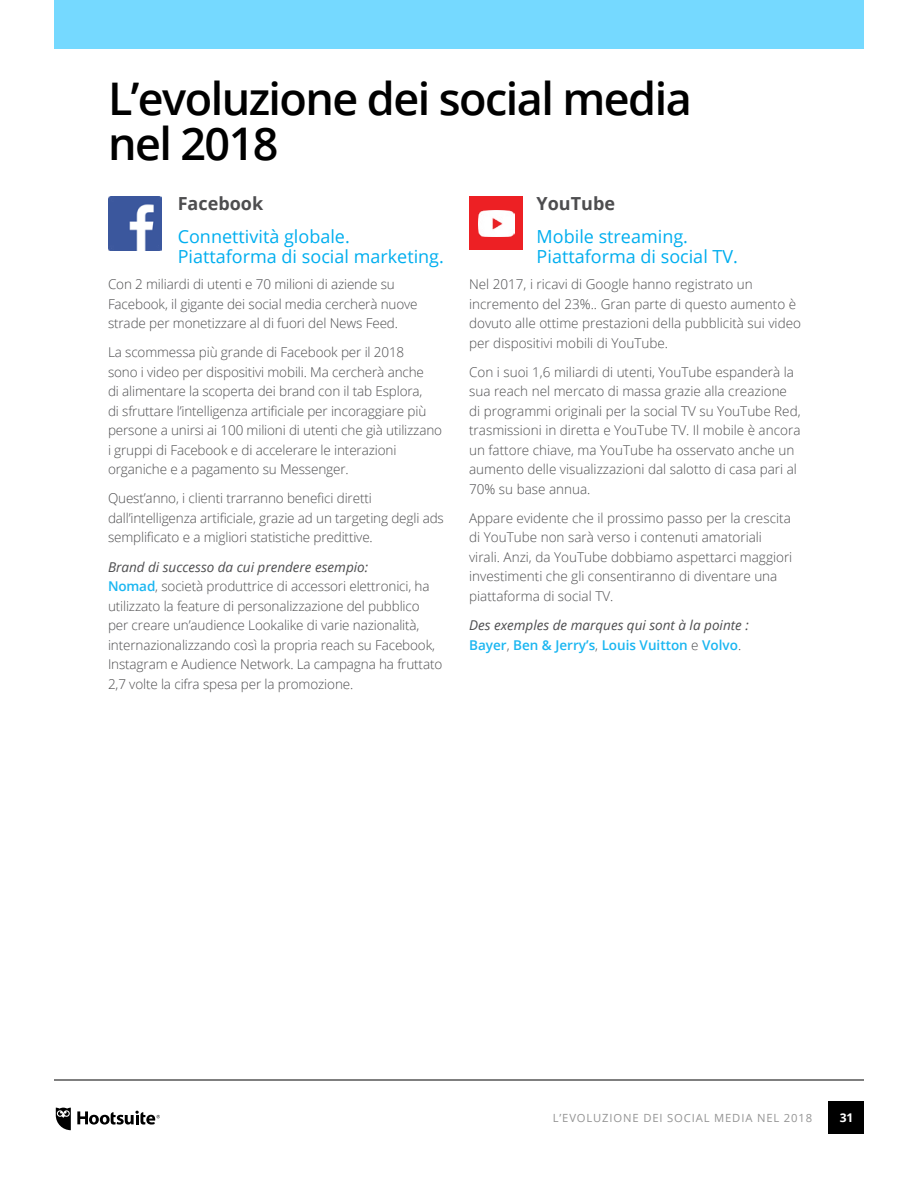
<style>
.page{position:relative;width:918px;height:1188px;background:#fff}
.page>*{position:absolute;margin:0;border:0;box-sizing:border-box;transform-origin:0 0}
.t1{font:600 45px/45px "Open Sans";letter-spacing:-.035em;color:#000}
.t2{font:18px/19.5px "Open Sans";color:#00aeef}
.t3{font:700 18px "Open Sans";color:#4d4d4f}
.t4{font:300 13.5px/19.5px "Open Sans";letter-spacing:-.01em;color:#4d4d4f}
.t5{font:italic 13.5px/19.5px "Open Sans";color:#4d4d4f}
.t6{font:700 12px "Open Sans";color:#fff}
.t7{font:11.25px "Open Sans";letter-spacing:.075em;color:#949494}
.s1{font-weight:400;font-style:italic}
.s2{font-weight:600;color:#1ab6f1}
.s3{font-weight:600;font-style:normal;color:#1ab6f1}
.s4{font-weight:300;font-style:normal}
</style>
<div class="page">
<img style="left:108px;top:196px;width:54px;height:54px">
<div style="left:469px;top:196px;width:54px;height:54px;background:#ed2024"></div>
<img style="left:478px;top:211px;width:36px;height:25px">
<div style="left:54px;top:0;width:810px;height:49px;background:#75d9ff"></div>
<hr style="left:54px;top:1080px;width:810px;height:1px;background:#000">
<svg style="left:56px;top:1108px;width:15px;height:22px"></svg>
<svg style="left:77px;top:1111px;width:83px;height:14px"></svg>
<div style="left:828px;top:1101px;width:36px;height:33px;background:#000"></div>
<h1 class="t1" style="left:108px;top:76px;width:585px">L’evoluzione dei social media nel 2018</h1>
<h2 class="t3" style="left:178px;top:191px;width:87px">Facebook</h2>
<h2 class="t2" style="left:178px;top:227px;width:268px">Connettività globale.<br>Piattaforma di social marketing.</h2>
<p class="t4" style="left:108px;top:274px;width:311px">Con 2 miliardi di utenti e 70 milioni di aziende su<br>Facebook, il gigante dei social media cercherà nuove strade per monetizzare al di fuori del News Feed.</p>
<p class="t4" style="left:108px;top:342px;width:336px">La scommessa più grande di Facebook per il 2018<br>sono i video per dispositivi mobili. Ma cercherà anche<br>di alimentare la scoperta dei brand con il tab Esplora,<br>di sfruttare l’intelligenza artificiale per incoraggiare più persone a unirsi ai 100 milioni di utenti che già utilizzano i gruppi di Facebook e di accelerare le interazioni organiche e a pagamento su Messenger.</p>
<p class="t4" style="left:108px;top:488px;width:337px">Quest’anno, i clienti trarranno benefici diretti dall’intelligenza artificiale, grazie ad un targeting degli ads semplificato e a migliori statistiche predittive.</p>
<p class="t4" style="left:108px;top:557px;width:336px"><span class="s1">Brand di successo da cui prendere esempio:<br></span><span class="s2">Nomad</span>, società produttrice di accessori elettronici, ha utilizzato la feature di personalizzazione del pubblico per creare un’audience Lookalike di varie nazionalità, internazionalizzando così la propria reach su Facebook, Instagram e Audience Network. La campagna ha fruttato 2,7 volte la cifra spesa per la promozione.</p>
<h2 class="t3" style="left:537px;top:191px;width:80px">YouTube</h2>
<h2 class="t2" style="left:537px;top:227px;width:203px">Mobile streaming.<br>Piattaforma di social TV.</h2>
<p class="t4" style="left:469px;top:274px;width:333px">Nel 2017, i ricavi di Google hanno registrato un incremento del 23%.. Gran parte di questo aumento è dovuto alle ottime prestazioni della pubblicità sui video per dispositivi mobili di YouTube.</p>
<p class="t4" style="left:469px;top:362px;width:333px">Con i suoi 1,6 miliardi di utenti, YouTube espanderà la sua reach nel mercato di massa grazie alla creazione di programmi originali per la social TV su YouTube Red, trasmissioni in diretta e YouTube TV. Il mobile è ancora un fattore chiave, ma YouTube ha osservato anche un aumento delle visualizzazioni dal salotto di casa pari al 70% su base annua.</p>
<p class="t4" style="left:469px;top:508px;width:325px">Appare evidente che il prossimo passo per la crescita di YouTube non sarà verso i contenuti amatoriali virali. Anzi, da YouTube dobbiamo aspettarci maggiori investimenti che gli consentiranno di diventare una piattaforma di social TV.</p>
<p class="t5" style="left:469px;top:615px;width:281px">Des exemples de marques qui sont à la pointe :<br><span class="s3">Bayer</span><span class="s4">,</span> <span class="s3">Ben &amp; Jerry’s</span><span class="s4">,</span> <span class="s3">Louis Vuitton</span> <span class="s4">e</span> <span class="s3">Volvo</span><span class="s4">.</span></p>
<p class="t7" style="left:553px;top:1110px;width:26px">L’evol</p>
<p class="t7" style="left:593px;top:1110px;width:73px">uzione deiso</p>
<p class="t7" style="left:684px;top:1110px;width:28px">cialm</p>
<p class="t7" style="left:725px;top:1110px;width:89px">edia nel 2018</p>
<p class="t6" style="left:840px;top:1109px;width:15px">31</p>
</div>
